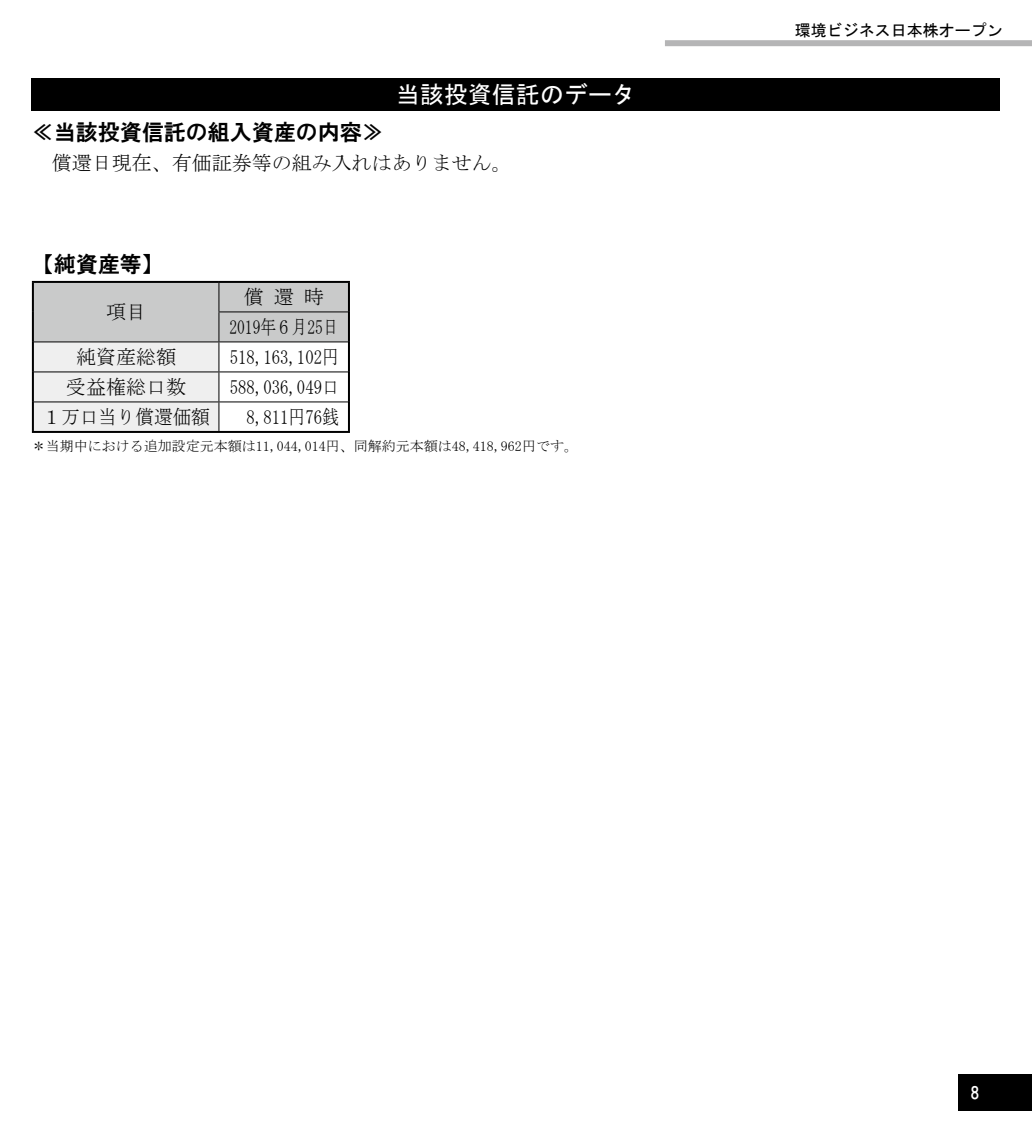
<style>
.page{position:relative;width:1032px;height:1134px;background:#fff}
.page>*{position:absolute;margin:0;border:0;box-sizing:border-box;transform-origin:0 0}
.t1{font:24px "MS Gothic";color:#fff}
.t2{font:22px "HGS Gothic E";color:#000}
.t3{font:20px/29.8px "MS Mincho";color:#000;text-align:center}
.t4{font:20px "MS Mincho";color:#000;scale:.84 1}
.t5{font:20px "MS Mincho";color:#000;scale:.93 1}
.t6{font:16.6px "HGS Gothic E";color:#fff}
.t7{font:16px "MS Gothic";color:#000}
.t8{font:14px "MS Mincho";color:#000}
</style>
<div class="page">
<div style="left:958px;top:1074px;width:74px;height:37px;background:#000"></div>
<div style="left:665px;top:40px;width:367px;height:6px;background:#b5b5b6"></div>
<div style="left:32px;top:78px;width:968px;height:32px;background:#000"></div>
<hr style="left:32px;top:281px;width:187px;height:2px;background:#000">
<hr style="left:32px;top:283px;width:2px;height:29px;background:#000">
<hr style="left:219px;top:281px;width:131px;height:2px;background:#000">
<hr style="left:348px;top:283px;width:2px;height:29px;background:#000">
<hr style="left:32px;top:312px;width:2px;height:30px;background:#000">
<hr style="left:348px;top:312px;width:2px;height:30px;background:#000">
<hr style="left:32px;top:342px;width:2px;height:30px;background:#000">
<hr style="left:348px;top:342px;width:2px;height:30px;background:#000">
<hr style="left:32px;top:372px;width:2px;height:30px;background:#000">
<hr style="left:348px;top:372px;width:2px;height:30px;background:#000">
<hr style="left:32px;top:402px;width:2px;height:29px;background:#000">
<hr style="left:348px;top:402px;width:2px;height:29px;background:#000">
<hr style="left:32px;top:431px;width:318px;height:2px;background:#000">
<svg style="left:33px;top:282px;width:316px;height:149px"></svg>
<p class="t2" style="left:32px;top:121px;width:353px">≪当該投資信託の組入資産の内容≫</p>
<p class="t1" style="left:396px;top:82px;width:241px">当該投資信託のデータ</p>
<p class="t3" style="left:52px;top:148px;width:461px">償還日現在、有価証券等の組み入れはありません。</p>
<p class="t2" style="left:32px;top:253px;width:133px">【純資産等】</p>
<p class="t3" style="left:106px;top:297px;width:41px">項目</p>
<p class="t3" style="left:229px;top:282px;width:111px">償 還 時<br>2019年６月25日</p>
<p class="t3" style="left:76px;top:342px;width:101px">純資産総額</p>
<p class="t4" style="left:230px;top:347px;width:131px">518,163,102円</p>
<p class="t3" style="left:66px;top:372px;width:121px">受益権総口数</p>
<p class="t4" style="left:230px;top:377px;width:131px">588,036,049口</p>
<p class="t5" style="left:42px;top:407px;width:182px">１万口当り償還価額</p>
<p class="t4" style="left:247px;top:407px;width:112px">8,811円76銭</p>
<p class="t8" style="left:32px;top:439px;width:548px">＊当期中における追加設定元本額は11,044,014円、同解約元本額は48,418,962円です。</p>
<p class="t7" style="left:795px;top:23px;width:209px">環境ビジネス日本株オープン</p>
<p class="t6" style="left:970px;top:1085px;width:11px">8</p>
</div>
